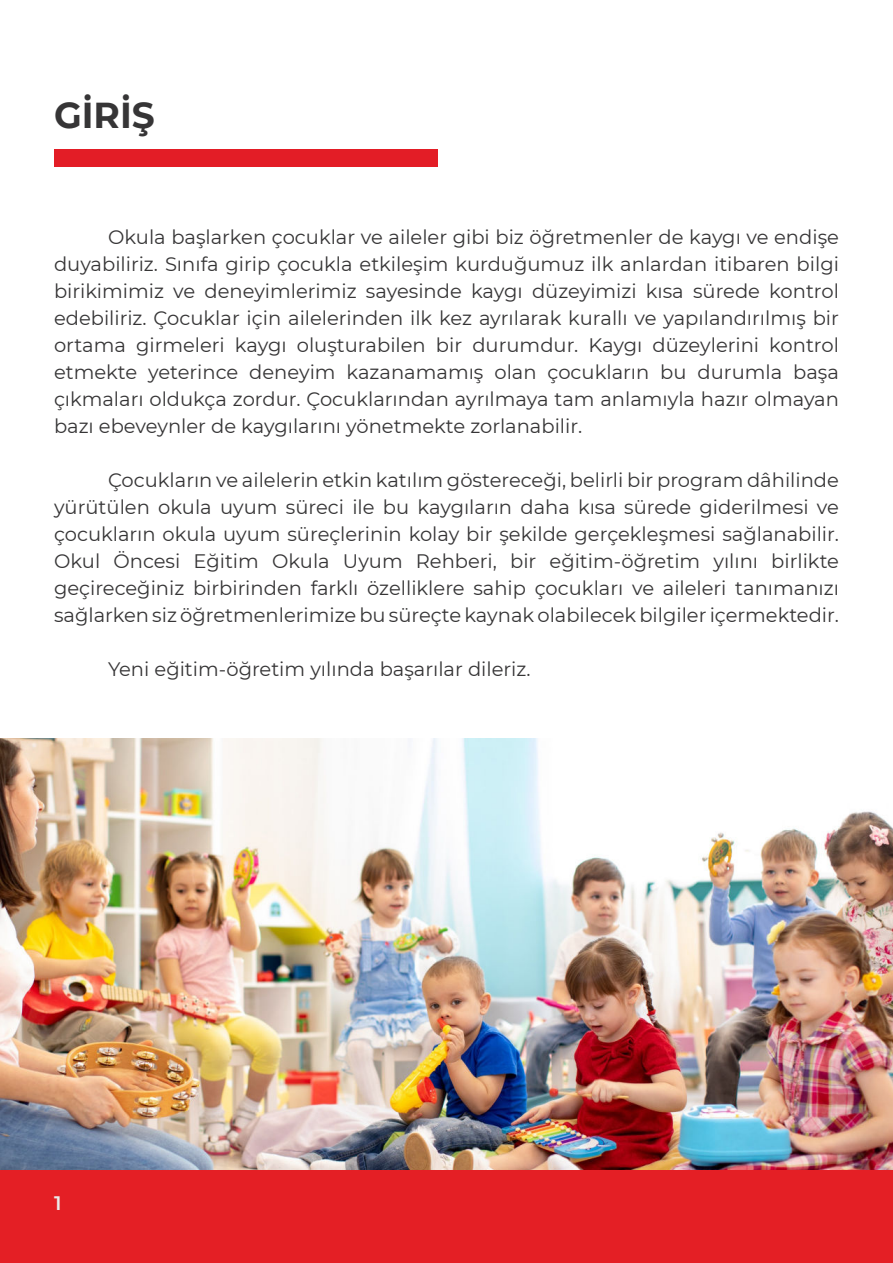
<style>
.page{position:relative;width:893px;height:1263px;background:#fff}
.page>*{position:absolute;margin:0;border:0;box-sizing:border-box;transform-origin:0 0}
.t1{font:700 36px "Montserrat";color:#363536}
.t2{font:19.5px/27px "Montserrat";color:#363536;text-align:justify}
.t3{font:600 19.5px "Montserrat";color:#ebebeb}
</style>
<div class="page">
<img style="left:0;top:738px;width:893px;height:433px">
<div style="left:0;top:1171px;width:893px;height:92px;background:#e41f25"></div>
<div style="left:54px;top:149px;width:383px;height:18px;background:#e31d26"></div>
<h1 class="t1" style="left:54px;top:90px;width:102px">GİRİŞ</h1>
<p class="t2" style="left:54px;top:223px;width:786px;text-indent:54px">Okula başlarken çocuklar ve aileler gibi biz öğretmenler de kaygı ve endişe duyabiliriz. Sınıfa girip çocukla etkileşim kurduğumuz ilk anlardan itibaren bilgi birikimimiz ve deneyimlerimiz sayesinde kaygı düzeyimizi kısa sürede kontrol edebiliriz. Çocuklar için ailelerinden ilk kez ayrılarak kurallı ve yapılandırılmış bir ortama girmeleri kaygı oluşturabilen bir durumdur. Kaygı düzeylerini kontrol etmekte yeterince deneyim kazanamamış olan çocukların bu durumla başa çıkmaları oldukça zordur. Çocuklarından ayrılmaya tam anlamıyla hazır olmayan bazı ebeveynler de kaygılarını yönetmekte zorlanabilir.</p>
<p class="t2" style="left:54px;top:466px;width:786px;text-indent:54px">Çocukların ve ailelerin etkin katılım göstereceği, belirli bir program dâhilinde yürütülen okula uyum süreci ile bu kaygıların daha kısa sürede giderilmesi ve çocukların okula uyum süreçlerinin kolay bir şekilde gerçekleşmesi sağlanabilir.<br>Okul Öncesi Eğitim Okula Uyum Rehberi, bir eğitim-öğretim yılını birlikte geçireceğiniz birbirinden farklı özelliklere sahip çocukları ve aileleri tanımanızı sağlarken siz öğretmenlerimize bu süreçte kaynak olabilecek bilgiler içermektedir.</p>
<p class="t2" style="left:108px;top:655px;width:424px">Yeni eğitim-öğretim yılında başarılar dileriz.</p>
<p class="t3" style="left:54px;top:1192px;width:9px">1</p>
</div>
